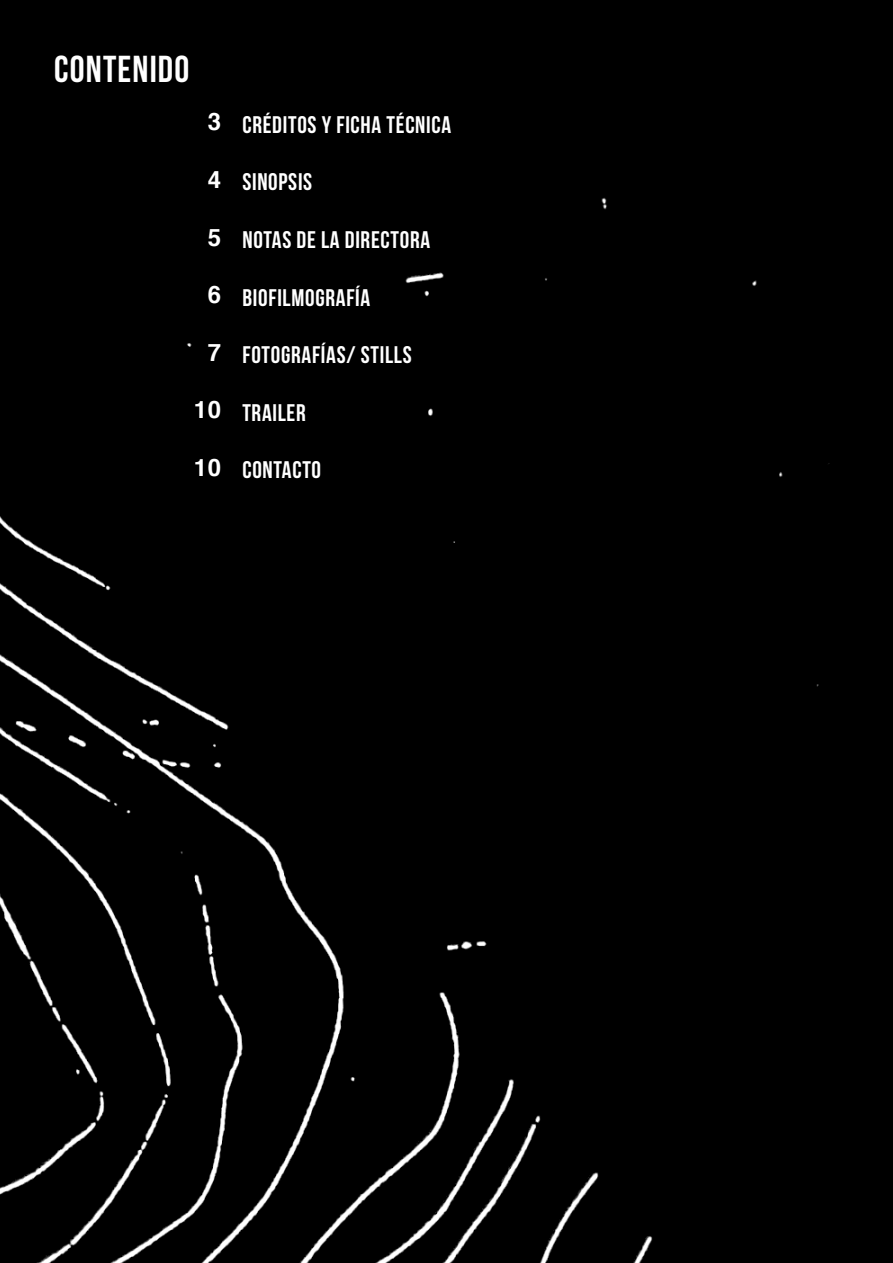
<style>
.page{position:relative;width:893px;height:1263px;background:#000}
.page>*{position:absolute;margin:0;border:0;box-sizing:border-box;transform-origin:0 0}
.t1{font:37.5px "Bebas Neue";letter-spacing:.03em;color:#fff}
.t2{font:24px "Bebas Neue";letter-spacing:.03em;color:#fff}
.t3{font:700 24px "Helvetica";color:#fff}
</style>
<div class="page">
<p class="t1" style="left:54px;top:49px;width:137px">CONTENIDO</p>
<p class="t3" style="left:208px;top:103px;width:15px">3</p>
<p class="t3" style="left:208px;top:160px;width:15px">4</p>
<p class="t3" style="left:208px;top:218px;width:15px">5</p>
<p class="t3" style="left:208px;top:275px;width:15px">6</p>
<p class="t3" style="left:208px;top:333px;width:15px">7</p>
<p class="t3" style="left:194px;top:391px;width:29px">10</p>
<p class="t3" style="left:194px;top:448px;width:29px">10</p>
<p class="t2" style="left:242px;top:111px;width:210px">CRÉDITOS Y FICHA TÉCNICA</p>
<p class="t2" style="left:242px;top:169px;width:71px">SINOPSIS</p>
<p class="t2" style="left:242px;top:226px;width:189px">NOTAS DE LA DIRECTORA</p>
<p class="t2" style="left:242px;top:284px;width:129px">BIOFILMOGRAFÍA</p>
<p class="t2" style="left:242px;top:342px;width:171px">FOTOGRAFÍAS/ STILLS</p>
<p class="t2" style="left:242px;top:399px;width:65px">TRAILER</p>
<p class="t2" style="left:242px;top:457px;width:80px">CONTACTO</p>
</div>
